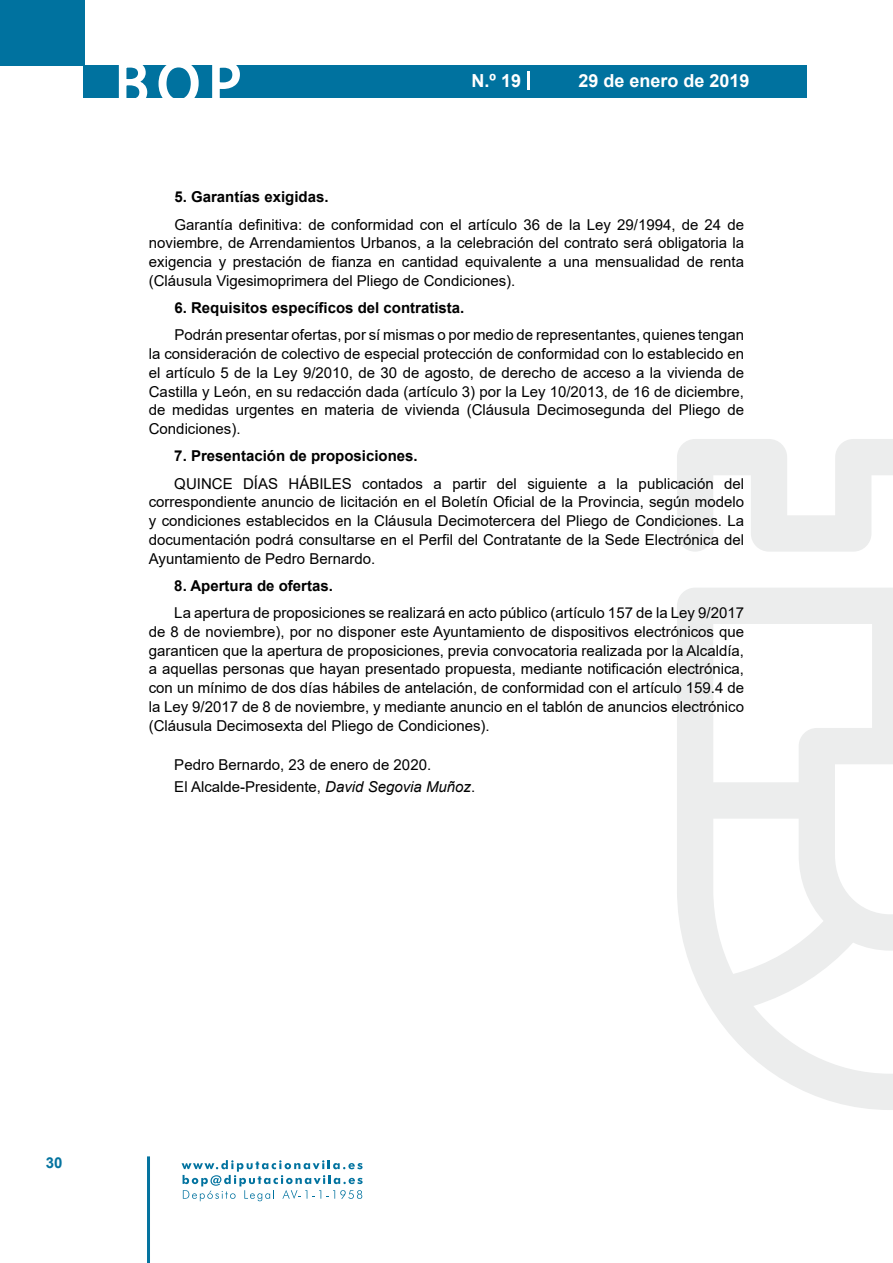
<style>
.page{position:relative;width:893px;height:1263px;background:#fff}
.page>*{position:absolute;margin:0;border:0;box-sizing:border-box;transform-origin:0 0}
.t1{font:500 61.5px "Avant Garde";color:#fff}
.t2{font:700 18px "Arial";color:#fff}
.t3{font:15px/18.8px "Arial";color:#000;text-align:justify}
.t4{font:700 15px "Arial";color:#000}
.t5{font:700 15px "Arial";color:#04739f}
.s1{font-style:italic}
</style>
<div class="page">
<div style="left:0;top:0;width:85px;height:65px;background:#00729f"></div>
<div style="left:84px;top:65px;width:723px;height:33px;background:#00729f"></div>
<svg style="left:118px;top:65px;width:30px;height:33px"></svg>
<svg style="left:158px;top:65px;width:41px;height:33px"></svg>
<svg style="left:212px;top:65px;width:28px;height:33px"></svg>
<svg style="left:182px;top:1160px;width:181px;height:41px"></svg>
<hr style="left:147px;top:1156px;width:3px;height:107px;background:#04739f">
<svg style="left:528px;top:71px;width:2px;height:19px"></svg>
<svg style="left:677px;top:439px;width:216px;height:671px"></svg>
<h1 class="t1" style="left:115px;top:46px;width:128px">BOP</h1>
<p class="t2" style="left:472px;top:68px;width:51px">N.º 19</p>
<p class="t2" style="left:578px;top:68px;width:173px">29 de enero de 2019</p>
<p class="t4" style="left:174px;top:186px;width:156px">5. Garantías exigidas.</p>
<p class="t3" style="left:149px;top:215px;width:597px;text-indent:26px">Garantía definitiva: de conformidad con el artículo 36 de la Ley 29/1994, de 24 de noviembre, de Arrendamientos Urbanos, a la celebración del contrato será obligatoria la exigencia y prestación de fianza en cantidad equivalente a una mensualidad de renta (Cláusula Vigesimoprimera del Pliego de Condiciones).</p>
<p class="t4" style="left:174px;top:297px;width:292px">6. Requisitos específicos del contratista.</p>
<p class="t3" style="left:149px;top:326px;width:597px;text-indent:26px">Podrán presentar ofertas, por sí mismas o por medio de representantes, quienes tengan la consideración de colectivo de especial protección de conformidad con lo establecido en el artículo 5 de la Ley 9/2010, de 30 de agosto, de derecho de acceso a la vivienda de Castilla y León, en su redacción dada (artículo 3) por la Ley 10/2013, de 16 de diciembre, de medidas urgentes en materia de vivienda (Cláusula Decimosegunda del Pliego de Condiciones).</p>
<p class="t4" style="left:174px;top:445px;width:245px">7. Presentación de proposiciones.</p>
<p class="t3" style="left:149px;top:474px;width:597px;text-indent:26px">QUINCE DÍAS HÁBILES contados a partir del siguiente a la publicación del correspondiente anuncio de licitación en el Boletín Oficial de la Provincia, según modelo y condiciones establecidos en la Cláusula Decimotercera del Pliego de Condiciones. La documentación podrá consultarse en el Perfil del Contratante de la Sede Electrónica del Ayuntamiento de Pedro Bernardo.</p>
<p class="t4" style="left:174px;top:575px;width:160px">8. Apertura de ofertas.</p>
<p class="t3" style="left:149px;top:603px;width:597px;text-indent:26px">La apertura de proposiciones se realizará en acto público (artículo 157 de la Ley 9/2017 de 8 de noviembre), por no disponer este Ayuntamiento de dispositivos electrónicos que garanticen que la apertura de proposiciones, previa convocatoria realizada por la Alcaldía, a aquellas personas que hayan presentado propuesta, mediante notificación electrónica, con un mínimo de dos días hábiles de antelación, de conformidad con el artículo 159.4 de la Ley 9/2017 de 8 de noviembre, y mediante anuncio en el tablón de anuncios electrónico (Cláusula Decimosexta del Pliego de Condiciones).</p>
<p class="t3" style="left:174px;top:753px;width:303px;line-height:22.2px">Pedro Bernardo, 23 de enero de 2020.<br>El Alcalde-Presidente, <span class="s1">David Segovia Muñoz</span>.</p>
<p class="t5" style="left:46px;top:1152px;width:18px">30</p>
</div>
